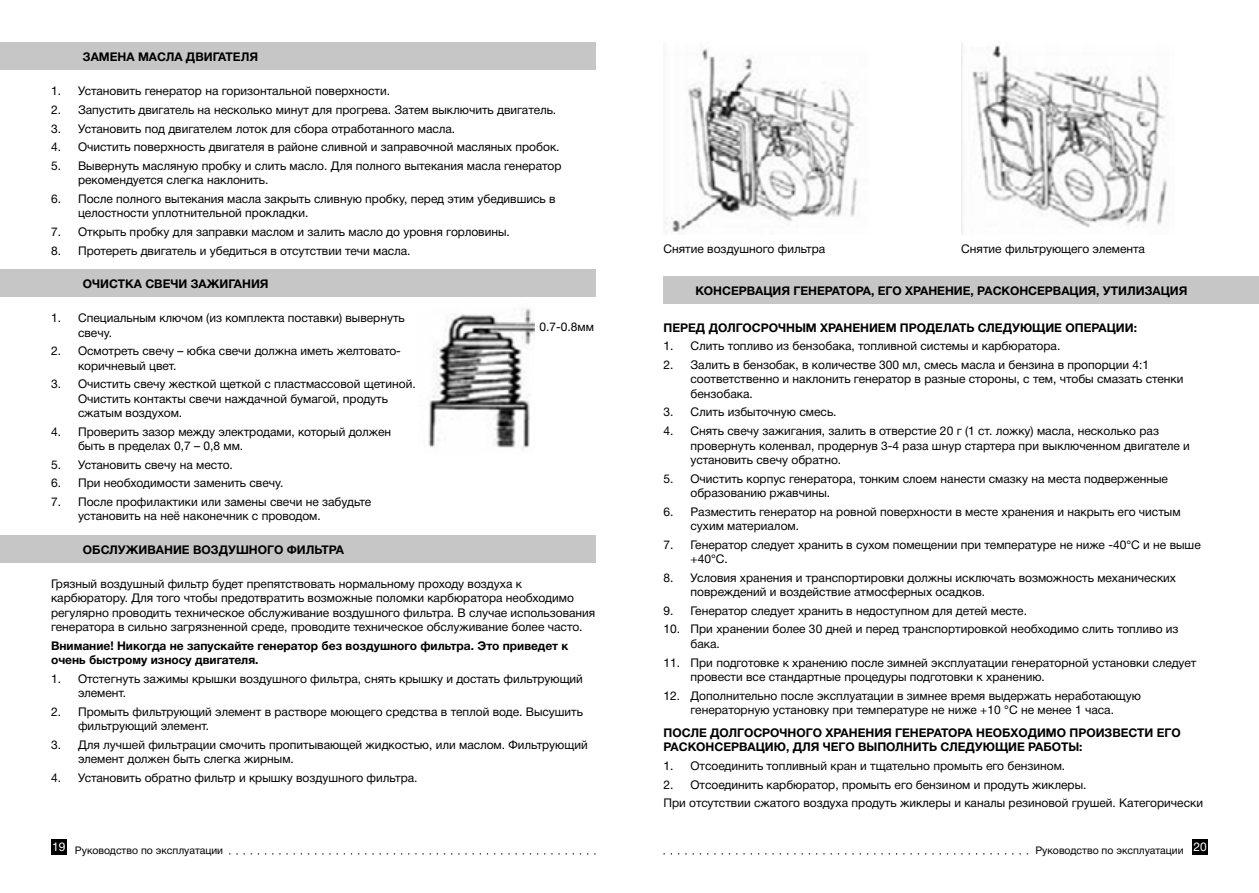
<style>
.page{position:relative;width:1259px;height:893px;background:#fff}
.page>*{position:absolute;margin:0;border:0;box-sizing:border-box;transform-origin:0 0}
.t1{font:12px/14.4px "Helvetica Neue Cyr";color:#000}
.t2{font:700 12px/14.4px "Helvetica Neue Cyr";color:#000}
.t3{font:12px "Helvetica Neue Cyr";color:#fff}
.t4{font:10.5px "Helvetica Neue Cyr";color:#000}
</style>
<div class="page">
<svg style="left:229px;top:853px;width:366px;height:1px"></svg>
<svg style="left:663px;top:853px;width:365px;height:1px"></svg>
<div style="left:51px;top:839px;width:16px;height:15px;background:#000"></div>
<div style="left:1192px;top:839px;width:16px;height:15px;background:#000"></div>
<div style="left:0;top:43px;width:595px;height:27px;background:#c6c6c6"></div>
<div style="left:0;top:269px;width:595px;height:28px;background:#c6c6c6"></div>
<div style="left:0;top:535px;width:595px;height:28px;background:#c6c6c6"></div>
<img style="left:428px;top:308px;width:107px;height:140px">
<div style="left:663px;top:276px;width:596px;height:28px;background:#c6c6c6"></div>
<img style="left:664px;top:49px;width:194px;height:183px">
<img style="left:961px;top:43px;width:206px;height:191px">
<p class="t2" style="left:83px;top:50px;width:177px">ЗАМЕНА МАСЛА ДВИГАТЕЛЯ</p>
<p class="t1" style="left:51px;top:84px;width:341px">1. Установить генератор на горизонтальной поверхности.</p>
<p class="t1" style="left:51px;top:103px;width:507px">2. Запустить двигатель на несколько минут для прогрева. Затем выключить двигатель.</p>
<p class="t1" style="left:51px;top:121px;width:405px">3. Установить под двигателем лоток для сбора отработанного масла.</p>
<p class="t1" style="left:51px;top:140px;width:510px">4. Очистить поверхность двигателя в районе сливной и заправочной масляных пробок.</p>
<p class="t1" style="left:78px;top:159px;width:485px;text-indent:-27px">5. Вывернуть масляную пробку и слить масло. Для полного вытекания масла генератор рекомендуется слегка наклонить.</p>
<p class="t1" style="left:78px;top:192px;width:479px;text-indent:-27px">6. После полного вытекания масла закрыть сливную пробку, перед этим убедившись в целостности уплотнительной прокладки.</p>
<p class="t1" style="left:51px;top:225px;width:460px">7. Открыть пробку для заправки маслом и залить масло до уровня горловины.</p>
<p class="t1" style="left:51px;top:243px;width:361px">8. Протереть двигатель и убедиться в отсутствии течи масла.</p>
<p class="t2" style="left:83px;top:276px;width:187px">ОЧИСТКА СВЕЧИ ЗАЖИГАНИЯ</p>
<p class="t1" style="left:78px;top:311px;width:328px;text-indent:-27px">1. Специальным ключом (из комплекта поставки) вывернуть свечу.</p>
<p class="t1" style="left:78px;top:344px;width:324px;text-indent:-27px">2. Осмотреть свечу – юбка свечи должна иметь желтовато&shy;коричневый цвет.</p>
<p class="t1" style="left:78px;top:377px;width:339px;text-indent:-27px">3. Очистить свечу жесткой щеткой с пластмассовой щетиной.<br>Очистить контакты свечи наждачной бумагой, продуть сжатым воздухом.</p>
<p class="t1" style="left:78px;top:424px;width:314px;text-indent:-27px">4. Проверить зазор между электродами, который должен быть в пределах 0,7 – 0,8 мм.</p>
<p class="t1" style="left:51px;top:457px;width:183px">5. Установить свечу на место.</p>
<p class="t1" style="left:51px;top:476px;width:234px">6. При необходимости заменить свечу.</p>
<p class="t1" style="left:78px;top:495px;width:295px;text-indent:-27px">7. После профилактики или замены свечи не забудьте установить на неё наконечник с проводом.</p>
<p class="t2" style="left:83px;top:542px;width:263px">ОБСЛУЖИВАНИЕ ВОЗДУШНОГО ФИЛЬТРА</p>
<p class="t1" style="left:539px;top:319px;width:56px">0.7-0.8мм</p>
<p class="t1" style="left:51px;top:577px;width:546px">Грязный воздушный фильтр будет препятствовать нормальному проходу воздуха к карбюратору. Для того чтобы предотвратить возможные поломки карбюратора необходимо регулярно проводить техническое обслуживание воздушного фильтра. В случае использования генератора в сильно загрязненной среде, проводите техническое обслуживание более часто.</p>
<p class="t2" style="left:51px;top:638px;width:519px">Внимание! Никогда не запускайте генератор без воздушного фильтра. Это приведет к очень быстрому износу двигателя.</p>
<p class="t1" style="left:78px;top:671px;width:506px;text-indent:-27px">1. Отстегнуть зажимы крышки воздушного фильтра, снять крышку и достать фильтрующий элемент.</p>
<p class="t1" style="left:78px;top:705px;width:506px;text-indent:-27px">2. Промыть фильтрующий элемент в растворе моющего средства в теплой воде. Высушить фильтрующий элемент.</p>
<p class="t1" style="left:78px;top:738px;width:511px;text-indent:-27px">3. Для лучшей фильтрации смочить пропитывающей жидкостью, или маслом. Фильтрующий элемент должен быть слегка жирным.</p>
<p class="t1" style="left:51px;top:771px;width:368px">4. Установить обратно фильтр и крышку воздушного фильтра.</p>
<p class="t1" style="left:663px;top:242px;width:163px">Снятие воздушного фильтра</p>
<p class="t1" style="left:961px;top:242px;width:185px">Снятие фильтрующего элемента</p>
<p class="t2" style="left:695px;top:284px;width:493px">КОНСЕРВАЦИЯ ГЕНЕРАТОРА, ЕГО ХРАНЕНИЕ, РАСКОНСЕРВАЦИЯ, УТИЛИЗАЦИЯ</p>
<p class="t2" style="left:663px;top:320px;width:475px">ПЕРЕД ДОЛГОСРОЧНЫМ ХРАНЕНИЕМ ПРОДЕЛАТЬ СЛЕДУЮЩИЕ ОПЕРАЦИИ:</p>
<p class="t1" style="left:663px;top:339px;width:398px">1. Слить топливо из бензобака, топливной системы и карбюратора.</p>
<p class="t1" style="left:690px;top:358px;width:494px;text-indent:-27px">2. Залить в бензобак, в количестве 300 мл, смесь масла и бензина в пропорции 4:1 соответственно и наклонить генератор в разные стороны, с тем, чтобы смазать стенки бензобака.</p>
<p class="t1" style="left:663px;top:405px;width:175px">3. Слить избыточную смесь.</p>
<p class="t1" style="left:690px;top:424px;width:501px;text-indent:-27px">4. Снять свечу зажигания, залить в отверстие 20 г (1 ст. ложку) масла, несколько раз провернуть коленвал, продернув 3-4 раза шнур стартера при выключенном двигателе и установить свечу обратно.</p>
<p class="t1" style="left:690px;top:471px;width:479px;text-indent:-27px">5. Очистить корпус генератора, тонким слоем нанести смазку на места подверженные образованию ржавчины.</p>
<p class="t1" style="left:690px;top:504px;width:491px;text-indent:-27px">6. Разместить генератор на ровной поверхности в месте хранения и накрыть его чистым сухим материалом.</p>
<p class="t1" style="left:690px;top:537px;width:512px;text-indent:-27px">7. Генератор следует хранить в сухом помещении при температуре не ниже -40°С и не выше +40°С.</p>
<p class="t1" style="left:690px;top:570px;width:487px;text-indent:-27px">8. Условия хранения и транспортировки должны исключать возможность механических повреждений и воздействие атмосферных осадков.</p>
<p class="t1" style="left:663px;top:603px;width:365px">9. Генератор следует хранить в недоступном для детей месте.</p>
<p class="t1" style="left:690px;top:622px;width:489px;text-indent:-27px">10. При хранении более 30 дней и перед транспортировкой необходимо слить топливо из бака.</p>
<p class="t1" style="left:690px;top:655px;width:507px;text-indent:-27px">11. При подготовке к хранению после зимней эксплуатации генераторной установки следует провести все стандартные процедуры подготовки к хранению.</p>
<p class="t1" style="left:663px;top:688px;width:479px;text-align:center">12. Дополнительно после эксплуатации в зимнее время выдержать неработающую генераторную установку при температуре не ниже +10 °C не менее 1 часа.</p>
<p class="t2" style="left:663px;top:725px;width:519px">ПОСЛЕ ДОЛГОСРОЧНОГО ХРАНЕНИЯ ГЕНЕРАТОРА НЕОБХОДИМО ПРОИЗВЕСТИ ЕГО<br>РАСКОНСЕРВАЦИЮ, ДЛЯ ЧЕГО ВЫПОЛНИТЬ СЛЕДУЮЩИЕ РАБОТЫ:</p>
<p class="t1" style="left:663px;top:759px;width:403px">1. Отсоединить топливный кран и тщательно промыть его бензином.</p>
<p class="t1" style="left:663px;top:775px;width:541px;line-height:18.6px">2. Отсоединить карбюратор, промыть его бензином и продуть жиклеры.<br>При отсутствии сжатого воздуха продуть жиклеры и каналы резиновой грушей. Категорически</p>
<p class="t3" style="left:52px;top:840px;width:15px">19</p>
<p class="t3" style="left:1193px;top:840px;width:15px">20</p>
<p class="t4" style="left:75px;top:845px;width:150px">Руководство по эксплуатации</p>
<p class="t4" style="left:1035px;top:845px;width:150px">Руководство по эксплуатации</p>
</div>
